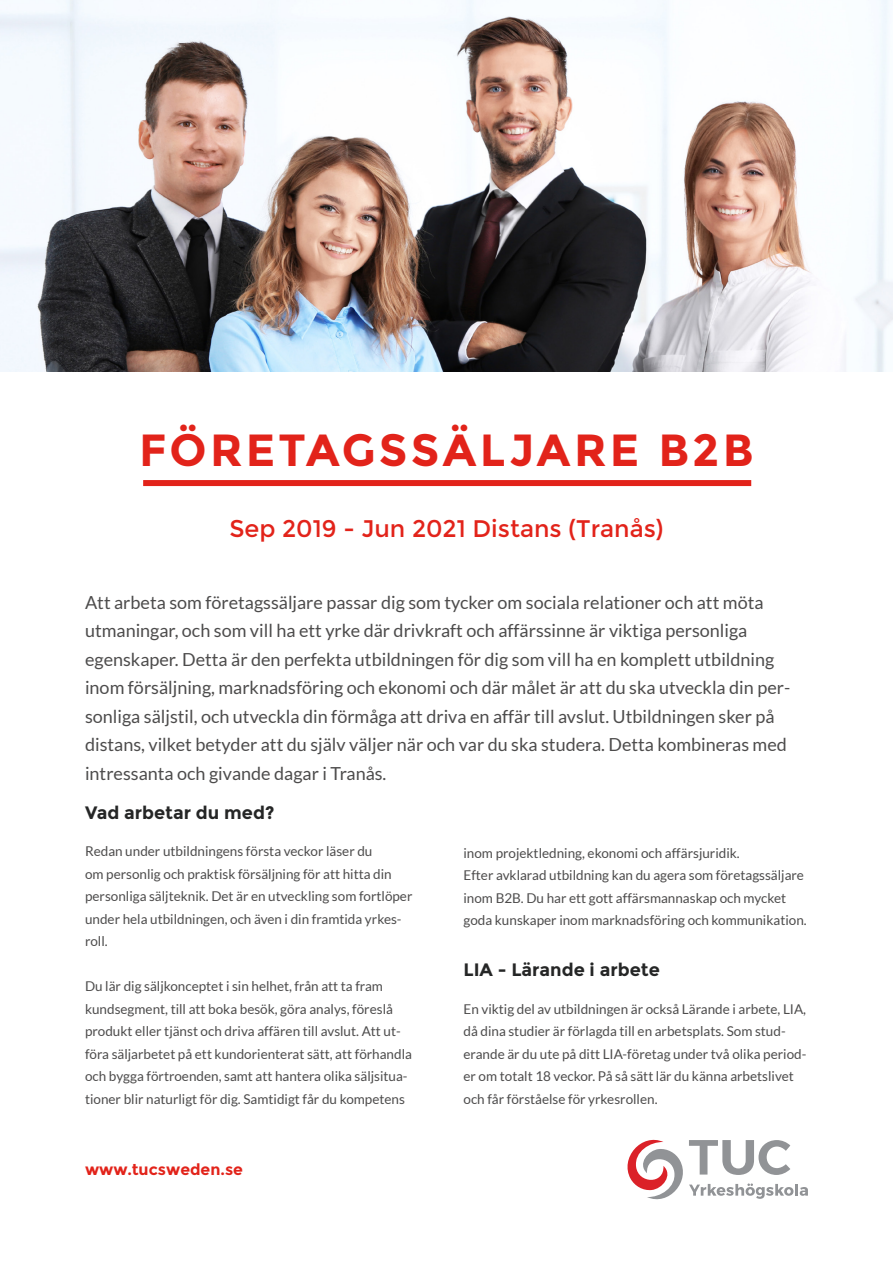
<style>
.page{position:relative;width:893px;height:1263px;background:#fff}
.page>*{position:absolute;margin:0;border:0;box-sizing:border-box;transform-origin:0 0}
.t1{font:700 45px "Montserrat";letter-spacing:.07em;color:#e2231a}
.t2{font:24px "Montserrat";color:#e2231a}
.t3{font:18px/28.5px "Lato";color:#4d4c4c}
.t4{font:700 18px "Montserrat";color:#252626}
.t5{font:700 15.75px "Montserrat";color:#e2231a}
.t6{font:13.5px/22.5px "Lato";color:#4d4c4c}
</style>
<div class="page">
<img style="left:0;top:0;width:893px;height:371px">
<svg style="left:627px;top:1140px;width:181px;height:59px"></svg>
<div style="left:143px;top:480px;width:608px;height:6px;background:#e2231a"></div>
<p class="t1" style="left:139px;top:423px;width:616px">FÖRETAGSSÄLJARE B2B</p>
<p class="t2" style="left:229px;top:514px;width:436px">Sep 2019 - Jun 2021 Distans (Tranås)</p>
<p class="t3" style="left:85px;top:588px;width:707px">Att arbeta som företagssäljare passar dig som tycker om sociala relationer och att möta utmaningar, och som vill ha ett yrke där drivkraft och affärssinne är viktiga personliga egenskaper. Detta är den perfekta utbildningen för dig som vill ha en komplett utbildning inom försäljning, marknadsföring och ekonomi och där målet är att du ska utveckla din per&shy;sonliga säljstil, och utveckla din förmåga att driva en affär till avslut. Utbildningen sker på distans, vilket betyder att du själv väljer när och var du ska studera. Detta kombineras med intressanta och givande dagar i Tranås.</p>
<p class="t4" style="left:85px;top:801px;width:191px">Vad arbetar du med?</p>
<p class="t6" style="left:85px;top:840px;width:329px">Redan under utbildningens första veckor läser du<br>om personlig och praktisk försäljning för att hitta din personliga säljteknik. Det är en utveckling som fortlöper under hela utbildningen, och även i din framtida yrkes&shy;roll.</p>
<p class="t6" style="left:85px;top:975px;width:328px">Du lär dig säljkonceptet i sin helhet, från att ta fram kundsegment, till att boka besök, göra analys, föreslå produkt eller tjänst och driva affären till avslut. Att ut&shy;föra säljarbetet på ett kundorienterat sätt, att förhandla och bygga förtroenden, samt att hantera olika säljsitua&shy;tioner blir naturligt för dig. Samtidigt får du kompetens</p>
<p class="t6" style="left:463px;top:841px;width:278px">inom projektledning, ekonomi och affärsjuridik.</p>
<p class="t6" style="left:463px;top:864px;width:345px">Efter avklarad utbildning kan du agera som företagssäljare inom B2B. Du har ett gott affärsmannaskap och mycket goda kunskaper inom marknadsföring och kommunikation.</p>
<p class="t4" style="left:463px;top:959px;width:198px">LIA - Lärande i arbete</p>
<p class="t6" style="left:463px;top:997px;width:344px">En viktig del av utbildningen är också Lärande i arbete, LIA, då dina studier är förlagda till en arbetsplats. Som stud&shy;erande är du ute på ditt LIA-företag under två olika period&shy;er om totalt 18 veckor. På så sätt lär du känna arbetslivet och får förståelse för yrkesrollen.</p>
<p class="t5" style="left:85px;top:1160px;width:159px">www.tucsweden.se</p>
</div>
